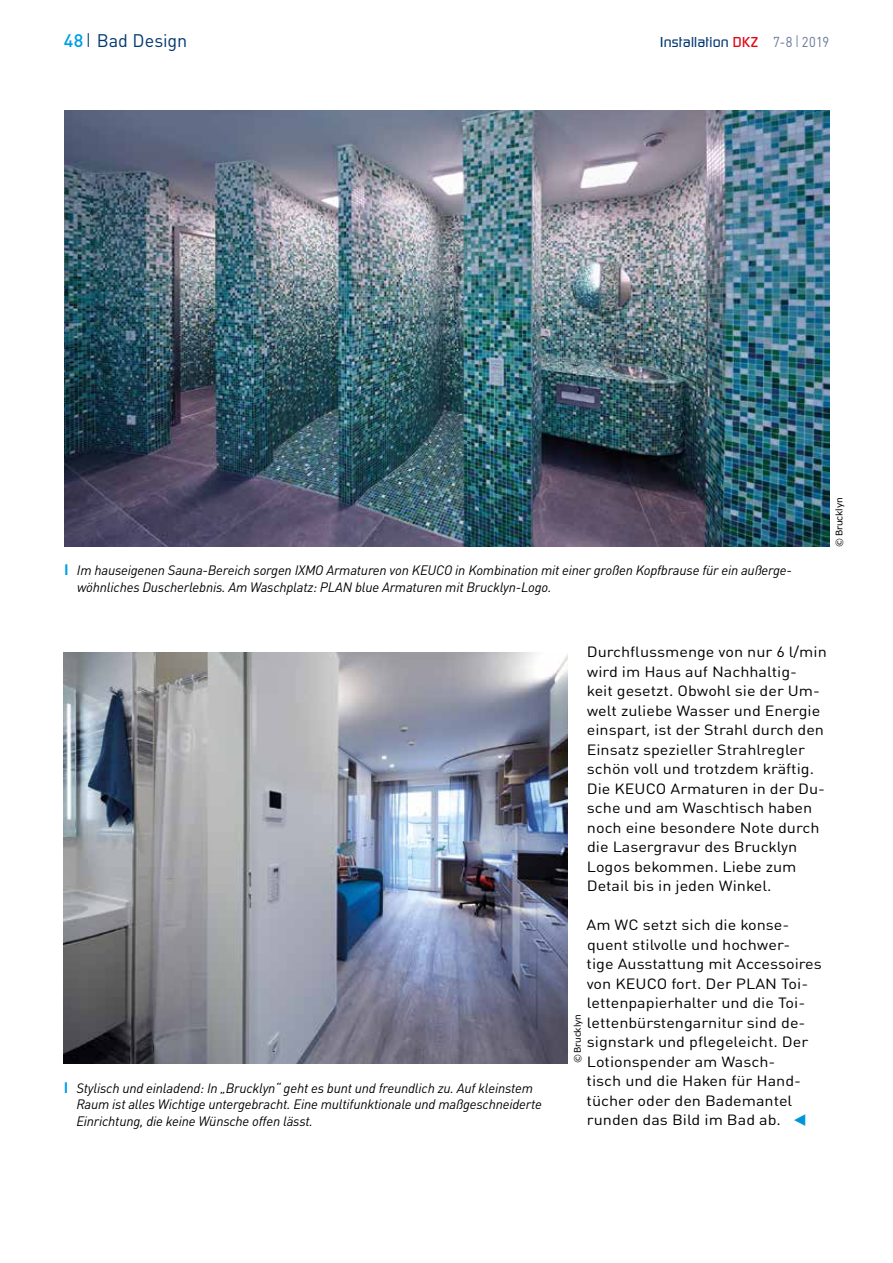
<style>
.page{position:relative;width:893px;height:1263px;background:#fff}
.page>*{position:absolute;margin:0;border:0;box-sizing:border-box;transform-origin:0 0}
.t1{font:18px "DINOT";color:#003770}
.t2{font:14.7px/19.5px "DIN Round OT";color:#000;scale:1.1 1}
.t3{font:500 14.25px "Continuum";letter-spacing:.015em;color:#003770}
.t4{font:italic 13.5px/16.8px "DINOT";letter-spacing:-.015em;color:#000}
.t5{font:9px "Verdana";color:#000}
.s1{font-weight:500;color:#009fe3}
.s2{font-weight:300;font-size:19.5px}
.s3{color:#e30613}
.s4{font-family:"DINOT";font-weight:400;color:#647696}
.s5{font-family:"DINOT";font-weight:300;font-size:16.5px;color:#647696}
.s6{font-weight:700;font-style:normal;font-size:15px;color:#009fe3}
.s7{color:#0095db}
</style>
<div class="page">
<img style="left:64px;top:111px;width:765px;height:435px">
<img style="left:64px;top:653px;width:504px;height:410px">
<p class="t1" style="left:64px;top:27px;width:125px"><span class="s1">48</span><span class="s2">I</span> Bad Design</p>
<p class="t3" style="left:660px;top:33px;width:170px">Installation <span class="s3">DKZ</span> <span class="s4">7-8</span> <span class="s5">I</span> <span class="s4">2019</span></p>
<p class="t4" style="left:77px;top:560px;width:716px;text-indent:-13px"><span class="s6">I</span> Im hauseigenen Sauna-Bereich sorgen IXMO Armaturen von KEUCO in Kombination mit einer großen Kopfbrause für ein außerge&shy;wöhnliches Duscherlebnis. Am Waschplatz: PLAN blue Armaturen mit Brucklyn-Logo.</p>
<p class="t5" style="left:833px;top:546px;width:51px;rotate:-90deg">©Brucklyn</p>
<p class="t4" style="left:76px;top:1078px;width:467px;text-indent:-13px"><span class="s6">I</span> Stylisch und einladend: In „Brucklyn“ geht es bunt und freundlich zu. Auf kleinstem<br>Raum ist alles Wichtige untergebracht. Eine multifunktionale und maßgeschneiderte<br>Einrichtung, die keine Wünsche offen lässt.</p>
<p class="t2" style="left:587px;top:642px;width:220px">Durchflussmenge von nur 6 l/min wird im Haus auf Nachhaltig-<br>keit gesetzt. Obwohl sie der Um&shy;welt zuliebe Wasser und Energie einspart, ist der Strahl durch den<br>Einsatz spezieller Strahlregler schön voll und trotzdem kräftig.<br>Die KEUCO Armaturen in der Du&shy;sche und am Waschtisch haben noch eine besondere Note durch die Lasergravur des Brucklyn<br>Logos bekommen. Liebe zum<br>Detail bis in jeden Winkel.</p>
<p class="t2" style="left:586px;top:915px;width:215px">Am WC setzt sich die konse&shy;quent stilvolle und hochwer-<br>tige Ausstattung mit Accessoires von KEUCO fort. Der PLAN Toi&shy;lettenpapierhalter und die Toi&shy;lettenbürstengarnitur sind de&shy;signstark und pflegeleicht. Der<br>Lotionspender am Wasch-<br>tisch und die Haken für Hand&shy;tücher oder den Bademantel runden das Bild im Bad ab. <span class="s7">▼</span></p>
<p class="t5" style="left:572px;top:1063px;width:51px;rotate:-90deg">©Brucklyn</p>
</div>
